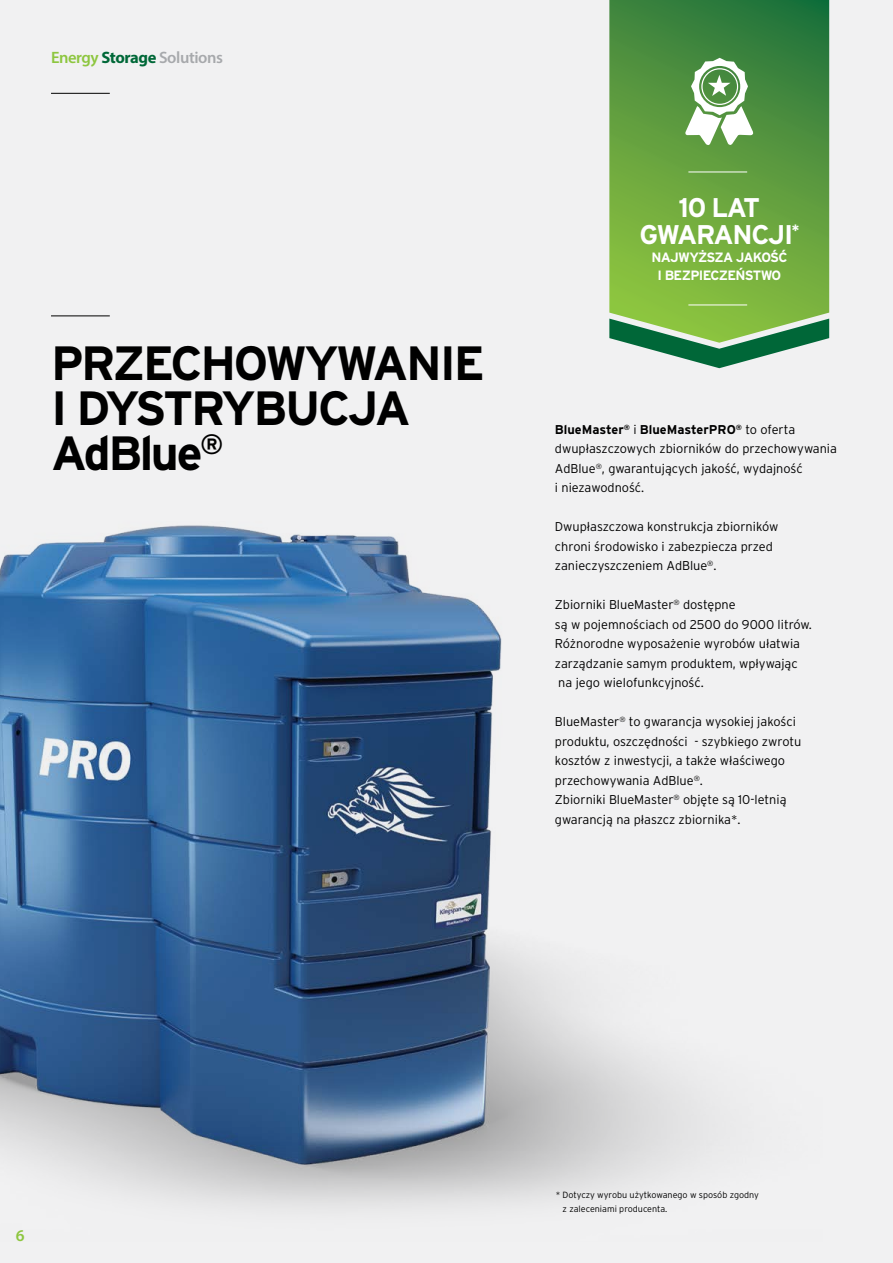
<style>
.page{position:relative;width:893px;height:1263px;background:#f1f1f2}
.page>*{position:absolute;margin:0;border:0;box-sizing:border-box;transform-origin:0 0}
.t1{font:700 48px/45px "Interstate CE";letter-spacing:-.055em;color:#000}
.t2{font:700 27px/27px "Interstate CE";letter-spacing:-.05em;color:#fff;text-align:center}
.t3{font:600 16.5px "Myriad Pro";letter-spacing:-.025em;color:#a7a9ac}
.t4{font:600 16.5px "Myriad Pro";color:#8dc63f}
.t5{font:700 13.5px/18px "Interstate CE";letter-spacing:-.055em;color:#fff;text-align:center}
.t6{font:300 12.75px/19.5px "Interstate CE";color:#000}
.t7{font:300 9px/13.5px "Interstate CE";color:#000}
.s1{color:#8dc63f}
.s2{font-weight:700;color:#006838}
.s3{font-weight:700}
</style>
<div class="page">
<hr style="left:51px;top:93px;width:59px;height:1px;background:#000">
<svg style="left:609px;top:0;width:220px;height:319px;background:#5f9e3f"></svg>
<svg style="left:609px;top:319px;width:220px;height:49px"></svg>
<svg style="left:685px;top:58px;width:70px;height:89px"></svg>
<hr style="left:688px;top:172px;width:59px;height:1px;background:#fff">
<hr style="left:688px;top:305px;width:59px;height:1px;background:#fff">
<img style="left:0;top:525px;width:706px;height:683px">
<hr style="left:51px;top:315px;width:59px;height:1px;background:#000">
<p class="t3" style="left:51px;top:47px;width:173px"><span class="s1">Energy</span> <span class="s2">Storage</span> Solutions</p>
<h1 class="t1" style="left:51px;top:337px;width:435px">PRZECHOWYWANIE<br>I DYSTRYBUCJA<br>AdBlue<sup>®</sup></h1>
<h2 class="t2" style="left:639px;top:192px;width:162px">10 LAT<br>GWARANCJI<sup>*</sup></h2>
<p class="t5" style="left:651px;top:247px;width:138px">NAJWYŻSZA JAKOŚĆ<br>I BEZPIECZEŃSTWO</p>
<p class="t6" style="left:555px;top:419px;width:284px"><span class="s3">BlueMaster</span><sup>®</sup> i <span class="s3">BlueMasterPRO</span><sup>®</sup> to oferta dwupłaszczowych zbiorników do przechowywania AdBlue<sup>®</sup>, gwarantujących jakość, wydajność<br>i niezawodność.</p>
<p class="t6" style="left:555px;top:516px;width:225px">Dwupłaszczowa konstrukcja zbiorników chroni środowisko i zabezpiecza przed zanieczyszczeniem AdBlue<sup>®</sup>.</p>
<p class="t6" style="left:555px;top:594px;width:259px">Zbiorniki BlueMaster<sup>®</sup> dostępne<br>są w pojemnościach od 2500 do 9000 litrów.<br>Różnorodne wyposażenie wyrobów ułatwia zarządzanie samym produktem, wpływając na jego wielofunkcyjność.</p>
<p class="t6" style="left:555px;top:711px;width:248px">BlueMaster<sup>®</sup> to gwarancja wysokiej jakości produktu, oszczędności - szybkiego zwrotu kosztów z inwestycji, a także właściwego przechowywania AdBlue<sup>®</sup>.<br>Zbiorniki BlueMaster<sup>®</sup> objęte są 10-letnią gwarancją na płaszcz zbiornika*.</p>
<p class="t4" style="left:16px;top:1225px;width:10px">6</p>
<p class="t7" style="left:563px;top:1188px;width:198px;text-indent:-7px">* Dotyczy wyrobu użytkowanego w sposób zgodny z zaleceniami producenta.</p>
</div>
